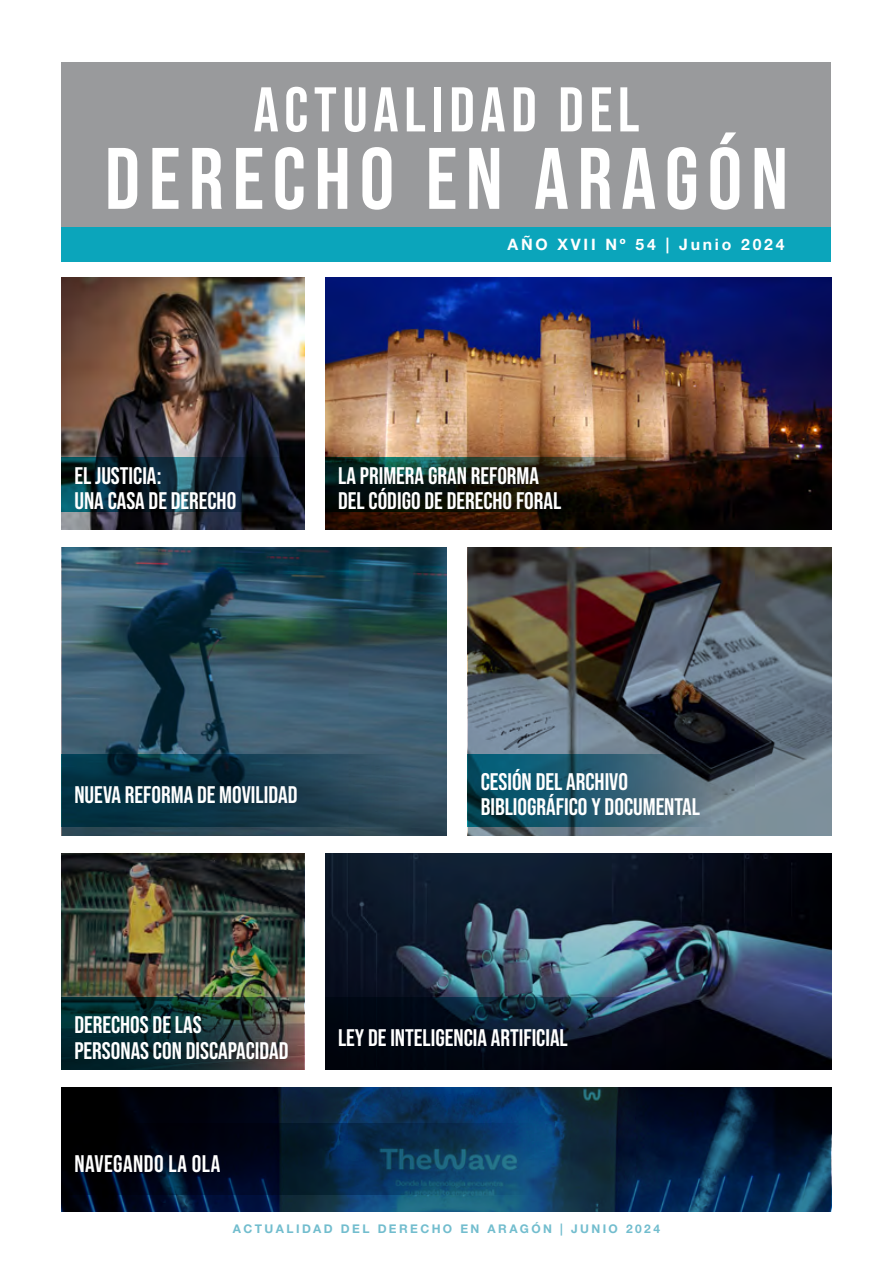
<style>
.page{position:relative;width:893px;height:1263px;background:#fff}
.page>*{position:absolute;margin:0;border:0;box-sizing:border-box;transform-origin:0 0}
.t1{font:700 87px "Bebas Neue Pro";letter-spacing:.1em;color:#fff}
.t2{font:700 63px "Bebas Neue Pro";letter-spacing:.09em;color:#fff}
.t3{font:700 24px/25.5px "Bebas Neue Pro";color:#fff}
.t4{font:700 24px "Bebas Neue Pro";letter-spacing:.02em;color:#fff}
.t5{font:700 15.75px "Helvetica Neue LT Pro";letter-spacing:.175em;color:#fff}
.t6{font:700 12px "Helvetica Neue LT Pro";letter-spacing:.2em;color:#72bdce}
</style>
<div class="page">
<div style="left:62px;top:62px;width:769px;height:165px;background:#999a9c"></div>
<div style="left:62px;top:227px;width:769px;height:34px;background:#0ba5bb"></div>
<img style="left:468px;top:548px;width:363px;height:288px">
<svg style="left:468px;top:755px;width:242px;height:72px;background:#26586b"></svg>
<img style="left:325px;top:278px;width:506px;height:252px">
<svg style="left:325px;top:458px;width:340px;height:54px;background:#171b12"></svg>
<img style="left:62px;top:278px;width:242px;height:252px">
<svg style="left:62px;top:458px;width:242px;height:54px;background:#0c222d"></svg>
<img style="left:325px;top:854px;width:506px;height:216px">
<svg style="left:325px;top:998px;width:340px;height:72px;background:#07111f"></svg>
<img style="left:62px;top:1088px;width:769px;height:124px">
<svg style="left:62px;top:1124px;width:472px;height:71px;background:#051f38"></svg>
<img style="left:62px;top:548px;width:384px;height:288px">
<svg style="left:62px;top:755px;width:384px;height:72px;background:#163a4b"></svg>
<img style="left:62px;top:854px;width:242px;height:144px">
<img style="left:62px;top:998px;width:242px;height:72px">
<h2 class="t2" style="left:254px;top:74px;width:387px">ACTUALIDAD DEL</h2>
<h1 class="t1" style="left:105px;top:129px;width:685px">DERECHO EN ARAGÓN</h1>
<p class="t5" style="left:507px;top:235px;width:278px">AÑO XVII Nº 54 | Junio 2024</p>
<p class="t3" style="left:74px;top:463px;width:163px">EL JUSTICIA:<br>UNA CASA DE DERECHO</p>
<p class="t3" style="left:338px;top:463px;width:225px">LA PRIMERA GRAN REFORMA<br>DEL CÓDIGO DE DERECHO FORAL</p>
<p class="t3" style="left:74px;top:781px;width:224px">NUEVA REFORMA DE MOVILIDAD</p>
<p class="t3" style="left:481px;top:769px;width:221px">CESIÓN DEL ARCHIVO<br>BIBLIOGRÁFICO Y DOCUMENTAL</p>
<p class="t3" style="left:74px;top:1012px;width:216px">DERECHOS DE LAS<br>PERSONAS CON DISCAPACIDAD</p>
<p class="t4" style="left:74px;top:1150px;width:147px">NAVEGANDO LA OLA</p>
<p class="t3" style="left:338px;top:1024px;width:231px">LEY DE INTELIGENCIA ARTIFICIAL</p>
<p class="t6" style="left:233px;top:1221px;width:428px">ACTUALIDAD DEL DERECHO EN ARAGÓN | JUNIO 2024</p>
</div>
